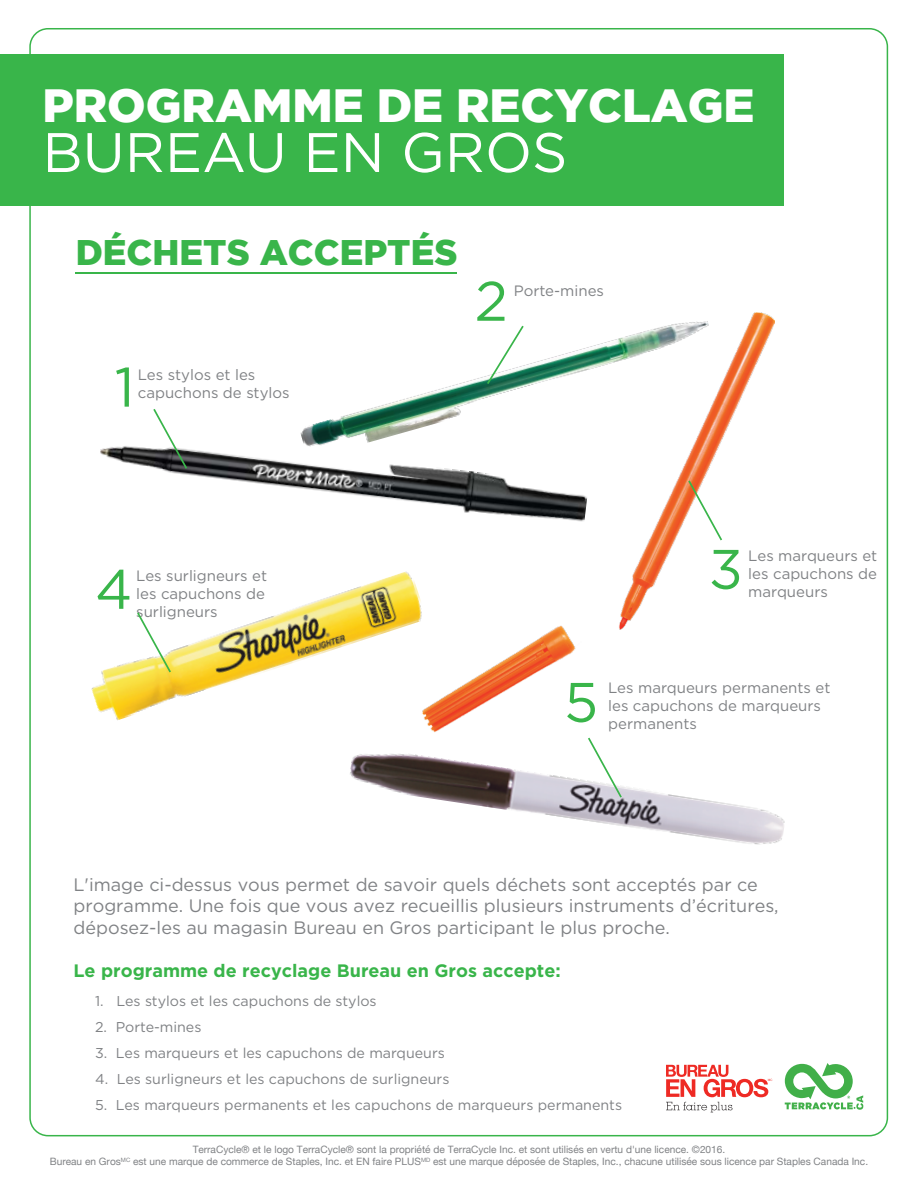
<style>
.page{position:relative;width:918px;height:1188px;background:#fff}
.page>*{position:absolute;margin:0;border:0;box-sizing:border-box;transform-origin:0 0}
.t1{font:55.5px "Gotham";color:#fff}
.t2{font:55.5px "Gotham";color:#39b54a}
.t3{font:900 46.5px "Gotham";color:#fff}
.t4{font:900 35.55px "Gotham";color:#39b54a}
.t5{font:18px/21.6px "Gotham";color:#808285}
.t6{font:700 18px "Gotham";color:#39b54a}
.t7{font:15px/18px "Gotham";color:#808285}
.t8{font:14.25px "Gotham";color:#808285}
.t9{font:10.2px/12.1px "Helvetica Neue";color:#808285;text-align:center}
</style>
<div class="page">
<img style="left:427px;top:312px;width:347px;height:420px">
<img style="left:91px;top:571px;width:336px;height:150px">
<img style="left:100px;top:446px;width:489px;height:81px">
<img style="left:350px;top:754px;width:435px;height:91px">
<img style="left:299px;top:314px;width:415px;height:146px">
<div style="left:0;top:54px;width:783px;height:152px;background:#39b54a"></div>
<svg style="left:586px;top:737px;width:37px;height:63px"></svg>
<svg style="left:135px;top:611px;width:38px;height:63px"></svg>
<svg style="left:687px;top:479px;width:37px;height:63px"></svg>
<svg style="left:485px;top:324px;width:40px;height:62px"></svg>
<svg style="left:152px;top:409px;width:37px;height:62px"></svg>
<hr style="left:76px;top:272px;width:381px;height:1px;background:#39b54a">
<svg style="left:785px;top:1063px;width:78px;height:47px"></svg>
<svg style="left:666px;top:1065px;width:106px;height:47px"></svg>
<h2 class="t3" style="left:43px;top:78px;width:713px">PROGRAMME DE RECYCLAGE</h2>
<h1 class="t1" style="left:43px;top:117px;width:526px">BUREAU EN GROS</h1>
<h3 class="t4" style="left:76px;top:232px;width:383px">DÉCHETS ACCEPTÉS</h3>
<h1 class="t2" style="left:115px;top:351px;width:21px">1</h1>
<h3 class="t7" style="left:138px;top:366px;width:153px">Les stylos et les capuchons de stylos</h3>
<h1 class="t2" style="left:475px;top:266px;width:35px">2</h1>
<h3 class="t7" style="left:514px;top:282px;width:92px">Porte-mines</h3>
<h1 class="t2" style="left:95px;top:554px;width:39px">4</h1>
<h3 class="t7" style="left:136px;top:566px;width:132px">Les surligneurs et les capuchons de surligneurs</h3>
<h1 class="t2" style="left:709px;top:534px;width:36px">3</h1>
<h3 class="t7" style="left:748px;top:546px;width:130px;text-align:justify">Les marqueurs et les capuchons de marqueurs</h3>
<h1 class="t2" style="left:564px;top:667px;width:35px">5</h1>
<h3 class="t7" style="left:608px;top:678px;width:224px">Les marqueurs permanents et les capuchons de marqueurs permanents</h3>
<h3 class="t5" style="left:74px;top:873px;width:707px">L'image ci-dessus vous permet de savoir quels déchets sont acceptés par ce programme. Une fois que vous avez recueillis plusieurs instruments d’écritures, déposez-les au magasin Bureau en Gros participant le plus proche.</h3>
<h3 class="t6" style="left:74px;top:959px;width:489px">Le programme de recyclage Bureau en Gros accepte:</h3>
<h3 class="t8" style="left:95px;top:992px;width:283px">1. Les stylos et les capuchons de stylos</h3>
<h3 class="t8" style="left:95px;top:1018px;width:108px">2. Porte-mines</h3>
<h3 class="t8" style="left:95px;top:1044px;width:351px">3. Les marqueurs et les capuchons de marqueurs</h3>
<h3 class="t8" style="left:95px;top:1070px;width:356px">4. Les surligneurs et les capuchons de surligneurs</h3>
<h3 class="t8" style="left:95px;top:1096px;width:528px">5. Les marqueurs permanents et les capuchons de marqueurs permanents</h3>
<p class="t9" style="left:50px;top:1144px;width:820px">TerraCycle® et le logo TerraCycle® sont la propriété de TerraCycle Inc. et sont utilisés en vertu d'une licence. ©2016.<br>Bureau en Gros<sup>MC</sup> est une marque de commerce de Staples, Inc. et EN faire PLUS<sup>MD</sup> est une marque déposée de Staples, Inc., chacune utilisée sous licence par Staples Canada Inc.</p>
</div>
